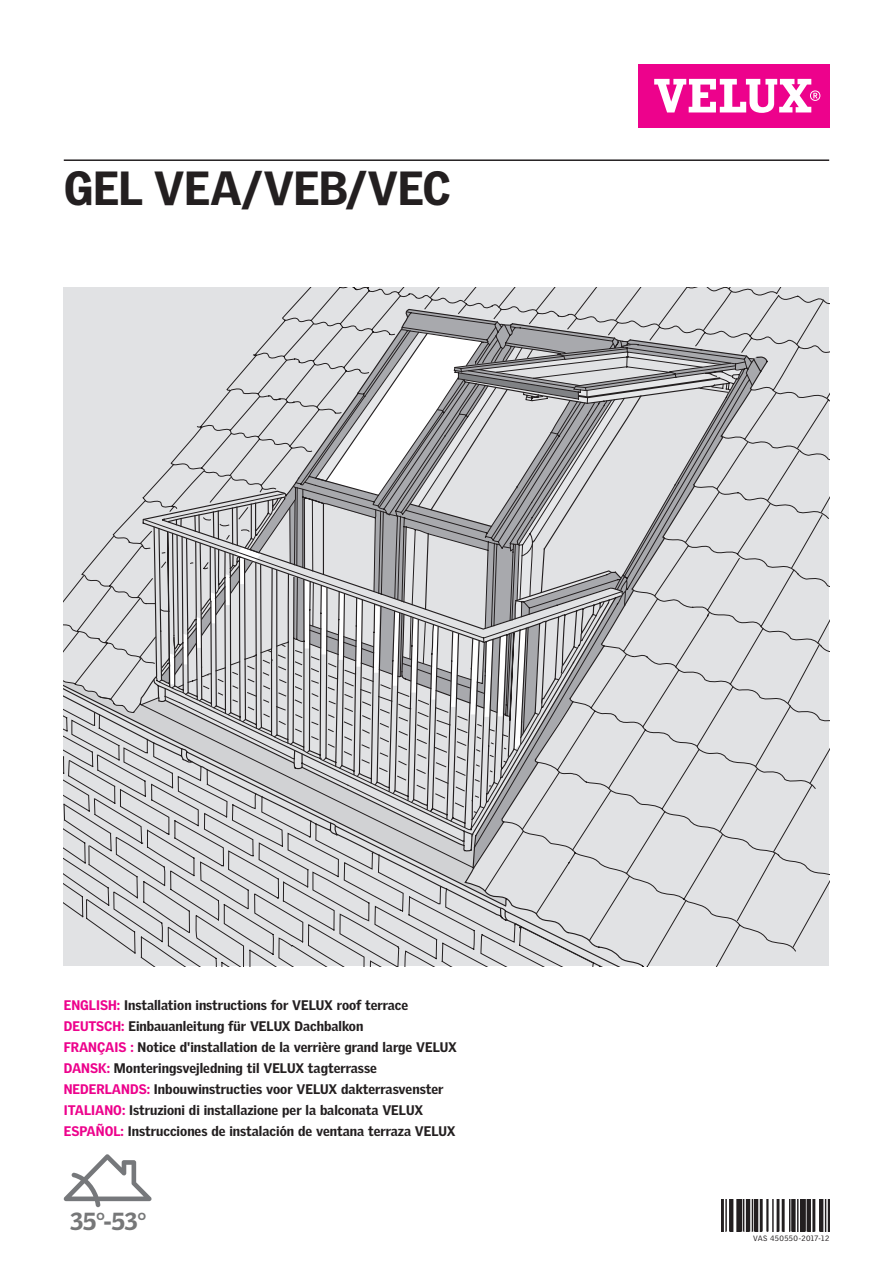
<style>
.page{position:relative;width:893px;height:1263px;background:#fff}
.page>*{position:absolute;margin:0;border:0;box-sizing:border-box;transform-origin:0 0}
.t1{font:900 46.5px "Velux Gothic";letter-spacing:-.015em;color:#231f20}
.t2{font:900 24px "Velux Gothic";color:#767778}
.t3{font:900 24px "Velux Gothic";color:#76787b}
.t4{font:900 13.5px/21px "Velux Gothic";color:#231f20}
.t5{font:7.5px "Velux Gothic";letter-spacing:.06em;color:#231f20}
.s1{color:#ed028c}
.s2{color:#76787b}
</style>
<div class="page">
<div style="left:638px;top:64px;width:191px;height:64px;background:#ed028c"></div>
<svg style="left:654px;top:79px;width:166px;height:34px"></svg>
<hr style="left:64px;top:159px;width:765px;height:2px;background:#231f20">
<img style="left:722px;top:1199px;width:107px;height:32px">
<svg style="left:64px;top:1154px;width:88px;height:53px"></svg>
<svg style="left:64px;top:299px;width:765px;height:667px;background:#cacbcd"></svg>
<h1 class="t1" style="left:64px;top:159px;width:388px">GEL VEA/VEB/VEC</h1>
<p class="t4" style="left:64px;top:994px;width:395px"><span class="s1">ENGLISH:</span> Installation instructions for VELUX roof terrace <span class="s1">DEUTSCH:</span> Einbauanleitung für VELUX Dachbalkon<br><span class="s1">FRANÇAIS :</span> Notice d'installation de la verrière grand large VELUX <span class="s1">DANSK:</span> Monteringsvejledning til VELUX tagterrasse <span class="s1">NEDERLANDS:</span> Inbouwinstructies voor VELUX dakterrasvenster <span class="s1">ITALIANO:</span> Istruzioni di installazione per la balconata VELUX <span class="s1">ESPAÑOL:</span> Instrucciones de instalación de ventana terraza VELUX</p>
<h2 class="t2" style="left:69px;top:1206px;width:70px"><span class="s2">15</span>35°-53</h2>
<h2 class="t3" style="left:93px;top:1206px;width:55px">°-90°</h2>
<p class="t5" style="left:753px;top:1234px;width:78px">VAS 450550-2017-12</p>
</div>
